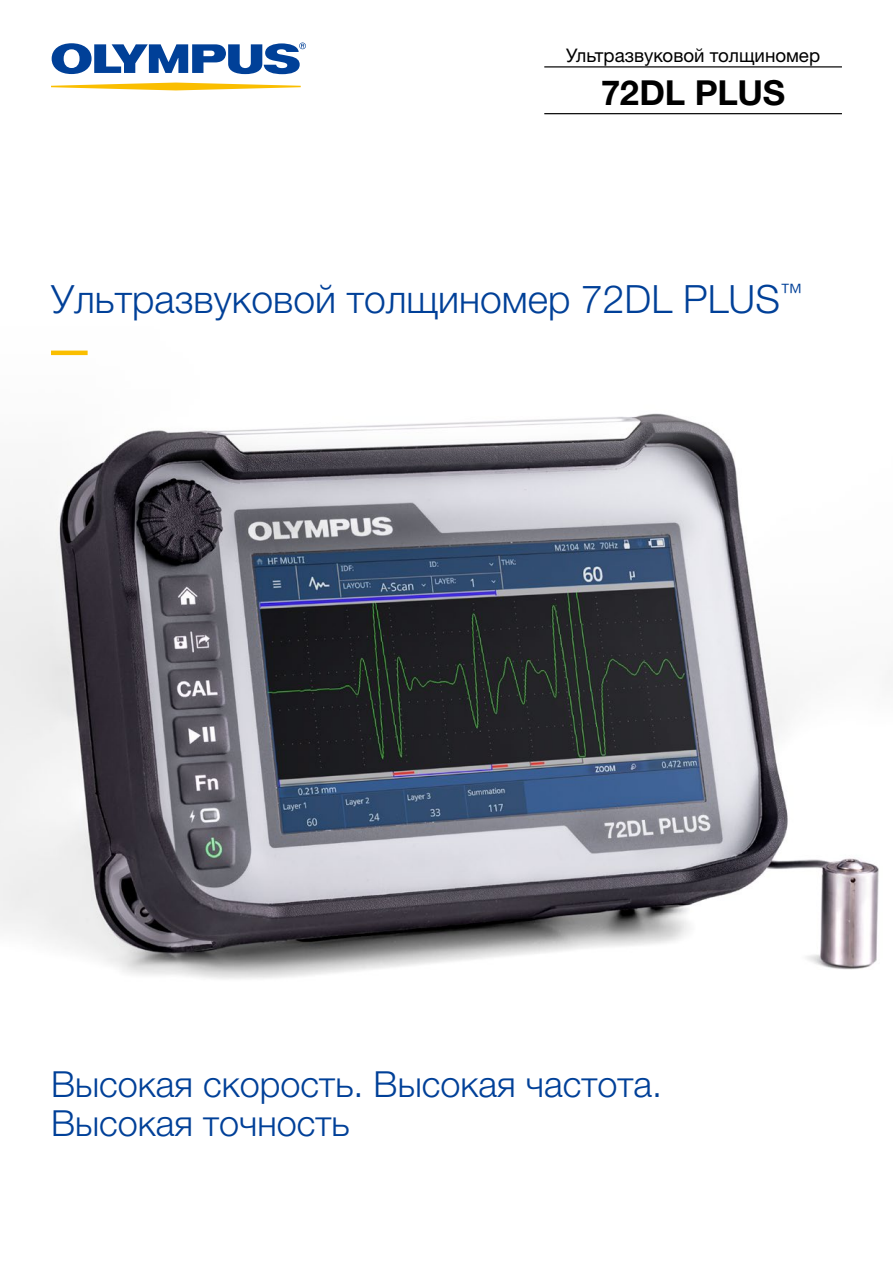
<style>
.page{position:relative;width:893px;height:1263px;background:#fff}
.page>*{position:absolute;margin:0;border:0;box-sizing:border-box;transform-origin:0 0}
.headline01_22pt26{font:300 39px "Helvetica Neue LTW1 G";color:#004098}
.headline01_22pt26-2{font:300 36px/39px "Helvetica Neue LTW1 G";color:#004098}
.t1{font:700 34.5px "Helvetica Neue LTW1 G";letter-spacing:-.01em;color:#000}
.t2{font:18.75px "Helvetica Neue LTW1 G";letter-spacing:-.005em;color:#000}
</style>
<div class="page">
<svg style="left:51px;top:83px;width:250px;height:7px"></svg>
<svg style="left:52px;top:43px;width:254px;height:31px"></svg>
<img style="left:0;top:350px;width:892px;height:629px">
<hr style="left:51px;top:351px;width:37px;height:4px;background:#fabe00">
<hr style="left:544px;top:66px;width:298px;height:1px;background:#000">
<hr style="left:544px;top:113px;width:298px;height:1px;background:#000">
<p class="t2" style="left:566px;top:44px;width:256px">Ультразвуковой толщиномер</p>
<p class="t1" style="left:601px;top:71px;width:186px">72DL PLUS</p>
<p class="headline01_22pt26" style="left:51px;top:276px;width:753px">Ультразвуковой толщиномер 72DL PLUS<sup>™</sup></p>
<p class="headline01_22pt26-2" style="left:51px;top:1064px;width:613px">Высокая скорость. Высокая частота.<br>Высокая точность</p>
</div>
